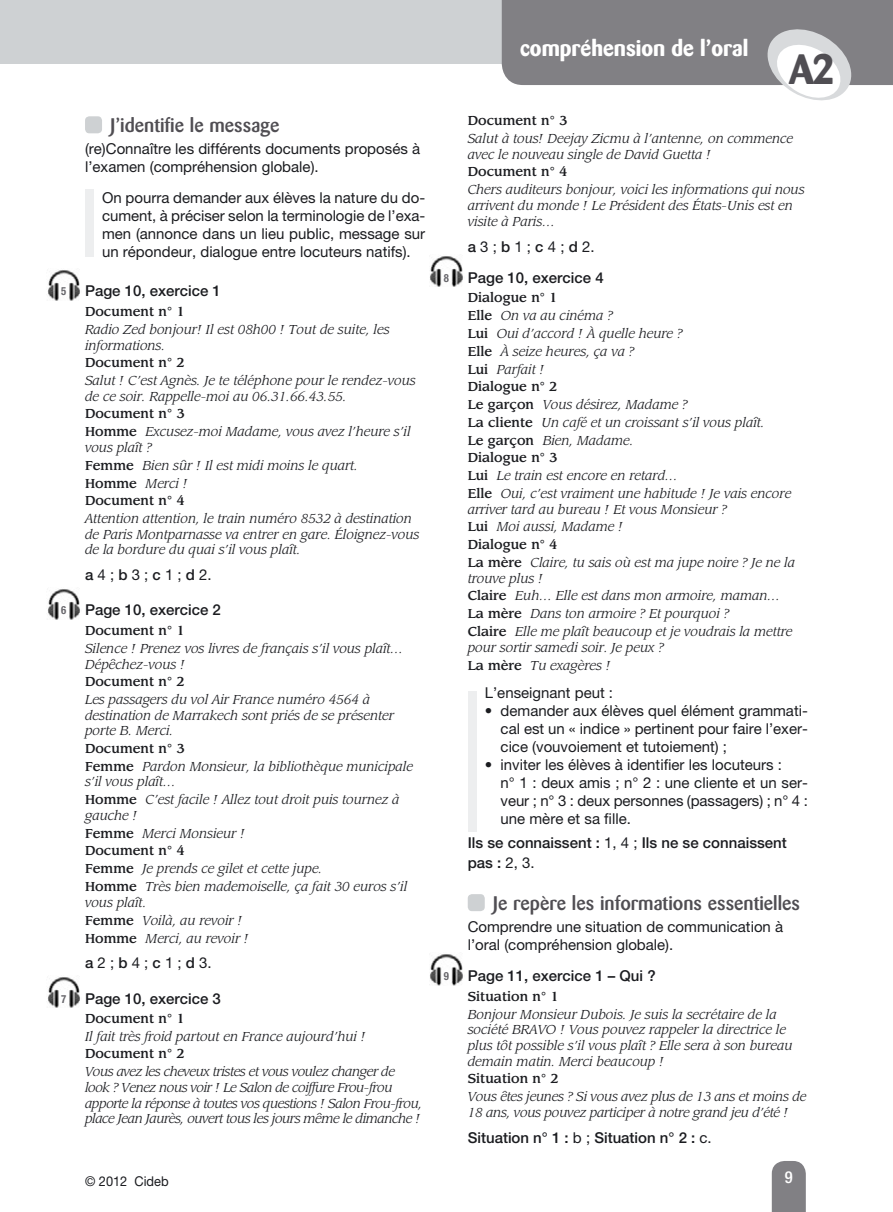
<style>
.page{position:relative;width:893px;height:1212px;background:#fff}
.page>*{position:absolute;margin:0;border:0;box-sizing:border-box;transform-origin:0 0}
.t1{font:700 42px "Barmeno";color:#504e53}
.t2{font:700 22.5px "Barmeno";color:#fff}
.t3{font:500 19.5px "Barmeno";color:#504e53}
.t4{font:500 condensed 16.5px "Helvetica Neue LT Std";color:#fff}
.t5{font:15px/18px "Helvetica Neue LT Std";color:#1b1c20}
.t6{font:15px/18px "Helvetica Neue";color:#1b1c20;text-align:justify}
.t7{font:500 15px/30.8px "Helvetica Neue LT Std";color:#1b1c20}
.t8{font:13.5px "Helvetica Neue";color:#1b1c20;scale:.95 1}
.t9{font:italic 12.75px/17.9px "Leawood Std";color:#1b1c20}
.t10{font:italic 12.75px/15.8px "Leawood Std";letter-spacing:-.03em;color:#1b1c20}
.t11{font:500 12.75px "Leawood Std";color:#1b1c20}
.t12{font:700 condensed 11.25px "Helvetica Neue LT Std";color:#68676c;scale:.95 1}
.s1{font-weight:500;font-style:normal}
.s2{font-weight:500}
.s3{font-weight:400}
</style>
<div class="page">
<div style="left:85px;top:189px;width:9px;height:67px;background:#edeeef"></div>
<div style="left:468px;top:894px;width:17px;height:17px;background:#ced1d3;border-radius:4px"></div>
<img style="left:430px;top:256px;width:33px;height:31px">
<img style="left:430px;top:954px;width:33px;height:31px">
<div style="left:772px;top:1161px;width:34px;height:51px;background:#818084"></div>
<div style="left:0;top:0;width:893px;height:64px;background:#ced1d3"></div>
<svg style="left:502px;top:0;width:391px;height:101px"></svg>
<div style="left:85px;top:116px;width:17px;height:17px;background:#ced1d3;border-radius:4px"></div>
<img style="left:48px;top:270px;width:32px;height:31px">
<img style="left:48px;top:589px;width:32px;height:31px">
<img style="left:48px;top:977px;width:32px;height:31px">
<div style="left:468px;top:691px;width:8px;height:140px;background:#edeeef"></div>
<p class="t12" style="left:61px;top:284px;width:7px">5</p>
<p class="t12" style="left:61px;top:604px;width:7px">6</p>
<p class="t12" style="left:61px;top:992px;width:7px">7</p>
<h3 class="t3" style="left:111px;top:114px;width:170px">J’identifie le message</h3>
<p class="t5" style="left:85px;top:140px;width:337px">(re)Connaître les différents documents proposés à l’examen (compréhension globale).</p>
<p class="t5" style="left:102px;top:188px;width:325px;text-align:justify">On pourra demander aux élèves la nature du do&shy;cument, à préciser selon la terminologie de l’exa&shy;men (annonce dans un lieu public, message sur un répondeur, dialogue entre locuteurs natifs).</p>
<p class="t7" style="left:85px;top:275px;width:137px">Page 10, exercice 1</p>
<p class="t11" style="left:85px;top:304px;width:101px">Document n° 1</p>
<p class="t9" style="left:85px;top:322px;width:306px;line-height:15.8px">Radio Zed bonjour! Il est 08h00 ! Tout de suite, les informations.</p>
<p class="t11" style="left:85px;top:355px;width:101px">Document n° 2</p>
<p class="t9" style="left:85px;top:373px;width:332px;line-height:15.8px">Salut ! C’est Agnès. Je te téléphone pour le rendez-vous de ce soir. Rappelle-moi au 06.31.66.43.55.</p>
<p class="t9" style="left:85px;top:405px;width:327px"><span class="s1">Document n° 3<br>Homme</span> Excusez-moi Madame, vous avez l’heure s’il</p>
<p class="t9" style="left:85px;top:439px;width:274px">vous plaît ?<br><span class="s1">Femme</span> Bien sûr ! Il est midi moins le quart.<br><span class="s1">Homme</span> Merci !<br><span class="s1">Document n° 4</span></p>
<p class="t9" style="left:85px;top:511px;width:336px;line-height:15.8px">Attention attention, le train numéro 8532 à destination de Paris Montparnasse va entrer en gare. Éloignez-vous de la bordure du quai s’il vous plaît.</p>
<p class="t5" style="left:85px;top:566px;width:128px"><span class="s2">a</span> 4 ; <span class="s2">b</span> 3 ; <span class="s2">c</span> 1 ; <span class="s2">d</span> 2.</p>
<p class="t7" style="left:85px;top:594px;width:137px">Page 10, exercice 2</p>
<p class="t11" style="left:85px;top:623px;width:101px">Document n° 1</p>
<p class="t9" style="left:85px;top:640px;width:320px;line-height:15.8px">Silence ! Prenez vos livres de français s’il vous plaît…<br>Dépêchez-vous !</p>
<p class="t11" style="left:85px;top:674px;width:101px">Document n° 2</p>
<p class="t9" style="left:85px;top:691px;width:310px;line-height:15.8px">Les passagers du vol Air France numéro 4564 à destination de Marrakech sont priés de se présenter porte B. Merci.</p>
<p class="t9" style="left:85px;top:739px;width:330px"><span class="s1">Document n° 3<br>Femme</span> Pardon Monsieur, la bibliothèque municipale</p>
<p class="t9" style="left:85px;top:773px;width:316px">s’il vous plaît…<br><span class="s1">Homme</span> C’est facile ! Allez tout droit puis tournez à</p>
<p class="t9" style="left:85px;top:807px;width:324px">gauche !<br><span class="s1">Femme</span> Merci Monsieur !<br><span class="s1">Document n° 4<br>Femme</span> Je prends ce gilet et cette jupe.<br><span class="s1">Homme</span> Très bien mademoiselle, ça fait 30 euros s’il</p>
<p class="t9" style="left:85px;top:893px;width:166px">vous plaît.<br><span class="s1">Femme</span> Voilà, au revoir !<br><span class="s1">Homme</span> Merci, au revoir !</p>
<p class="t5" style="left:85px;top:954px;width:128px"><span class="s2">a</span> 2 ; <span class="s2">b</span> 4 ; <span class="s2">c</span> 1 ; <span class="s2">d</span> 3.</p>
<p class="t7" style="left:85px;top:982px;width:137px">Page 10, exercice 3</p>
<p class="t11" style="left:85px;top:1011px;width:101px">Document n° 1</p>
<p class="t9" style="left:85px;top:1027px;width:282px">Il fait très froid partout en France aujourd’hui !</p>
<p class="t11" style="left:85px;top:1046px;width:101px">Document n° 2</p>
<p class="t10" style="left:85px;top:1064px;width:339px">Vous avez les cheveux tristes et vous voulez changer de look ? Venez nous voir ! Le Salon de coiffure Frou-frou apporte la réponse à toutes vos questions ! Salon Frou-frou, place Jean Jaurès, ouvert tous les jours même le dimanche !</p>
<p class="t8" style="left:85px;top:1173px;width:90px">© 2012 Cideb</p>
<p class="t12" style="left:444px;top:271px;width:7px">8</p>
<p class="t12" style="left:444px;top:969px;width:7px">9</p>
<h2 class="t2" style="left:520px;top:35px;width:230px">compréhension de l’oral</h2>
<h1 class="t1" style="left:789px;top:44px;width:48px">A2</h1>
<p class="t11" style="left:468px;top:113px;width:101px">Document n° 3</p>
<p class="t9" style="left:468px;top:131px;width:327px;line-height:15.8px">Salut à tous! Deejay Zicmu à l’antenne, on commence avec le nouveau single de David Guetta !</p>
<p class="t11" style="left:468px;top:164px;width:101px">Document n° 4</p>
<p class="t9" style="left:468px;top:182px;width:338px;line-height:15.8px">Chers auditeurs bonjour, voici les informations qui nous arrivent du monde ! Le Président des États-Unis est en visite à Paris…</p>
<p class="t7" style="left:468px;top:231px;width:137px">a <span class="s3">3 ;</span> b <span class="s3">1 ;</span> c <span class="s3">4 ;</span> d <span class="s3">2.<br></span>Page 10, exercice 4</p>
<p class="t9" style="left:468px;top:289px;width:325px"><span class="s1">Dialogue n° 1<br>Elle</span> On va au cinéma ?<br><span class="s1">Lui</span> Oui d’accord ! À quelle heure ?<br><span class="s1">Elle</span> À seize heures, ça va ?<br><span class="s1">Lui</span> Parfait !<br><span class="s1">Dialogue n° 2<br>Le garçon</span> Vous désirez, Madame ?<br><span class="s1">La cliente</span> Un café et un croissant s’il vous plaît.<br><span class="s1">Le garçon</span> Bien, Madame.<br><span class="s1">Dialogue n° 3<br>Lui</span> Le train est encore en retard…<br><span class="s1">Elle</span> Oui, c’est vraiment une habitude ! Je vais encore</p>
<p class="t9" style="left:468px;top:500px;width:329px">arriver tard au bureau ! Et vous Monsieur ?<br><span class="s1">Lui</span> Moi aussi, Madame !<br><span class="s1">Dialogue n° 4<br>La mère</span> Claire, tu sais où est ma jupe noire ? Je ne la</p>
<p class="t9" style="left:468px;top:569px;width:326px">trouve plus !<br><span class="s1">Claire</span> Euh… Elle est dans mon armoire, maman… <span class="s1">La mère</span> Dans ton armoire ? Et pourquoi ?<br><span class="s1">Claire</span> Elle me plaît beaucoup et je voudrais la mettre</p>
<p class="t9" style="left:468px;top:638px;width:197px">pour sortir samedi soir. Je peux ?<br><span class="s1">La mère</span> Tu exagères !</p>
<p class="t6" style="left:485px;top:684px;width:130px">L’enseignant peut :</p>
<p class="t6" style="left:501px;top:702px;width:309px;text-indent:-16px">• demander aux élèves quel élément grammati&shy;cal est un « indice » pertinent pour faire l’exer&shy;cice (vouvoiement et tutoiement) ;</p>
<p class="t6" style="left:501px;top:756px;width:309px;text-align:left;text-indent:-16px">• inviter les élèves à identifier les locuteurs :<br>n° 1 : deux amis ; n° 2 : une cliente et un ser&shy;veur ; n° 3 : deux personnes (passagers) ; n° 4 : une mère et sa fille.</p>
<p class="t7" style="left:468px;top:833px;width:321px;line-height:19.5px">Ils se connaissent : <span class="s3">1, 4 ;</span> Ils ne se connaissent pas : <span class="s3">2, 3.</span></p>
<h3 class="t3" style="left:493px;top:891px;width:308px">Je repère les informations essentielles</h3>
<p class="t5" style="left:468px;top:917px;width:317px">Comprendre une situation de communication à l’oral (compréhension globale).</p>
<p class="t7" style="left:468px;top:960px;width:189px">Page 11, exercice 1 – Qui ?</p>
<p class="t11" style="left:468px;top:988px;width:93px">Situation n° 1</p>
<p class="t9" style="left:468px;top:1006px;width:326px;line-height:15.8px">Bonjour Monsieur Dubois. Je suis la secrétaire de la société BRAVO ! Vous pouvez rappeler la directrice le plus tôt possible s’il vous plaît ? Elle sera à son bureau demain matin. Merci beaucoup !</p>
<p class="t11" style="left:468px;top:1071px;width:93px">Situation n° 2</p>
<p class="t9" style="left:468px;top:1089px;width:340px;line-height:15.8px">Vous êtes jeunes ? Si vous avez plus de 13 ans et moins de<br>18 ans, vous pouvez participer à notre grand jeu d’été !</p>
<p class="t7" style="left:468px;top:1122px;width:246px">Situation n° 1 : <span class="s3">b ;</span> Situation n° 2 : <span class="s3">c.</span></p>
<p class="t4" style="left:785px;top:1167px;width:9px">9</p>
</div>
